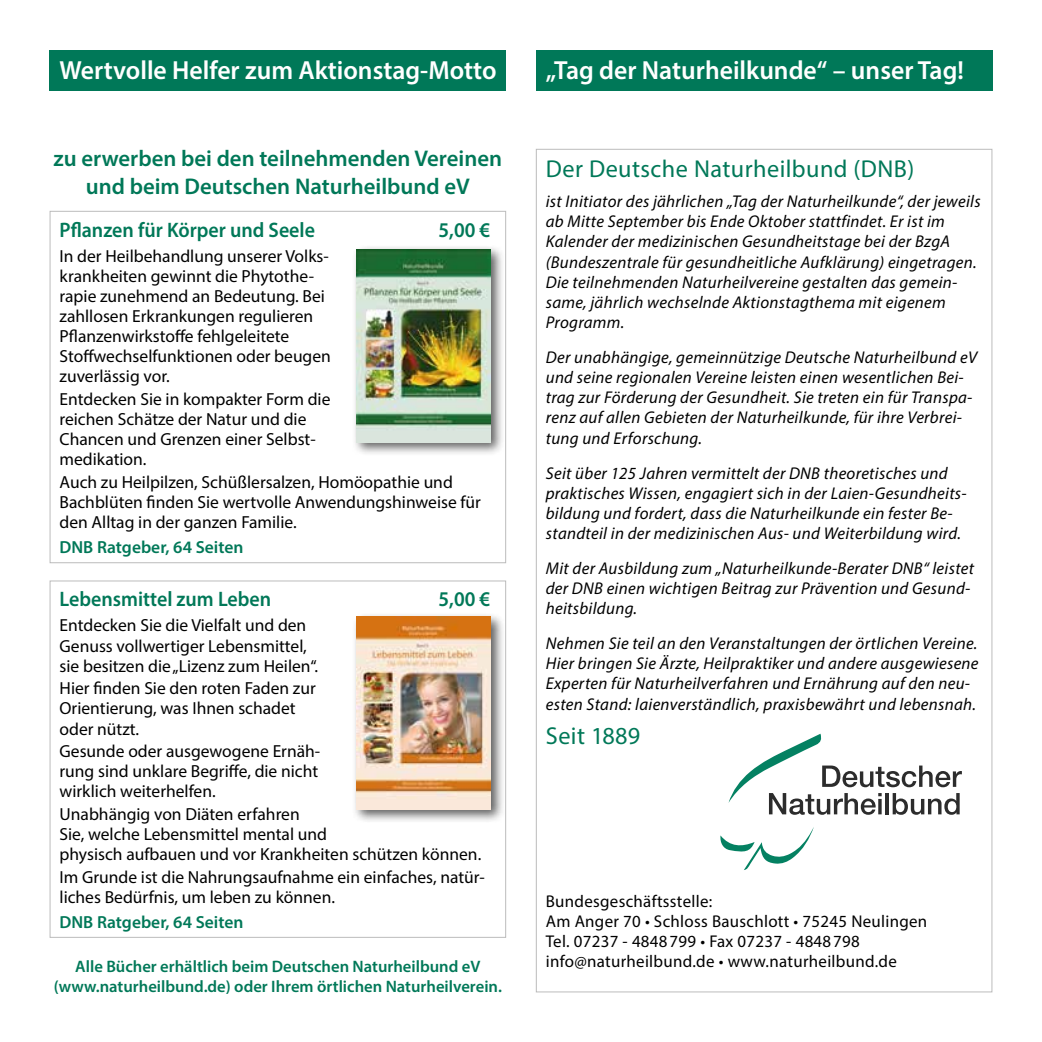
<style>
.page{position:relative;width:1042px;height:1042px;background:#fff}
.page>*{position:absolute;margin:0;border:0;box-sizing:border-box;transform-origin:0 0}
.t1{font:600 26.25px "Myriad Pro";color:#fff}
.t2{font:24.5px "Myriad Pro";letter-spacing:.02em;color:#007858}
.t3{font:600 22.75px/28px "Myriad Pro";color:#007858;text-align:center}
.t4{font:600 21px "Myriad Pro";color:#007858;scale:.95 1}
.t5{font:17.5px/20.1px "Myriad Pro";color:#000}
.t6{font:600 17.5px "Myriad Pro";color:#007858}
.t7{font:italic 17.15px/20.1px "Myriad Pro";letter-spacing:.02em;color:#000}
.t8{font:17.15px/20.1px "Myriad Pro";letter-spacing:.02em;color:#000}
.t9{font:600 16.62px/20.3px "Myriad Pro";color:#007858;text-align:center}
</style>
<div class="page">
<div style="left:50px;top:50px;width:456px;height:41px;background:#007858"></div>
<div style="left:352px;top:612px;width:153px;height:211px;background:#000;opacity:.63"></div>
<img style="left:356px;top:616px;width:135px;height:193px">
<div style="left:352px;top:245px;width:153px;height:211px;background:#000;opacity:.63"></div>
<img style="left:357px;top:249px;width:133px;height:193px">
<div style="left:536px;top:50px;width:456px;height:41px;background:#007858"></div>
<svg style="left:720px;top:827px;width:94px;height:43px"></svg>
<svg style="left:728px;top:734px;width:234px;height:81px"></svg>
<h1 class="t1" style="left:60px;top:54px;width:439px">Wertvolle Helfer zum Aktionstag-Motto</h1>
<h3 class="t3" style="left:54px;top:144px;width:450px">zu erwerben bei den teilnehmenden Vereinen und beim Deutschen Naturheilbund eV</h3>
<p class="t4" style="left:60px;top:216px;width:270px">Pflanzen für Körper und Seele</p>
<p class="t4" style="left:438px;top:216px;width:56px">5,00 €</p>
<p class="t5" style="left:60px;top:245px;width:273px">In der Heilbehandlung unserer Volks&shy;krankheiten gewinnt die Phytothe&shy;rapie zunehmend an Bedeutung. Bei zahllosen Erkrankungen regulieren Pflanzenwirkstoffe fehlgeleitete Stoffwechselfunktionen oder beugen zuverlässig vor.</p>
<p class="t5" style="left:60px;top:389px;width:272px">Entdecken Sie in kompakter Form die reichen Schätze der Natur und die<br>Chancen und Grenzen einer Selbst&shy;medikation.</p>
<p class="t5" style="left:60px;top:472px;width:423px">Auch zu Heilpilzen, Schüßlersalzen, Homöopathie und<br>Bachblüten finden Sie wertvolle Anwendungshinweise für den Alltag in der ganzen Familie.</p>
<p class="t6" style="left:60px;top:536px;width:185px">DNB Ratgeber, 64 Seiten</p>
<p class="t4" style="left:60px;top:586px;width:224px">Lebensmittel zum Leben</p>
<p class="t4" style="left:438px;top:586px;width:56px">5,00 €</p>
<p class="t5" style="left:60px;top:615px;width:260px">Entdecken Sie die Vielfalt und den<br>Genuss vollwertiger Lebensmittel, sie besitzen die „Lizenz zum Heilen“.</p>
<p class="t5" style="left:60px;top:678px;width:258px">Hier finden Sie den roten Faden zur<br>Orientierung, was Ihnen schadet oder nützt.</p>
<p class="t5" style="left:60px;top:741px;width:262px;text-align:justify">Gesunde oder ausgewogene Ernäh&shy;rung sind unklare Begriffe, die nicht wirklich weiterhelfen.</p>
<p class="t5" style="left:60px;top:804px;width:423px">Unabhängig von Diäten erfahren<br>Sie, welche Lebensmittel mental und<br>physisch aufbauen und vor Krankheiten schützen können.</p>
<p class="t5" style="left:60px;top:867px;width:426px">Im Grunde ist die Nahrungsaufnahme ein einfaches, natür&shy;liches Bedürfnis, um leben zu können.</p>
<p class="t6" style="left:60px;top:911px;width:185px">DNB Ratgeber, 64 Seiten</p>
<p class="t9" style="left:54px;top:955px;width:450px">Alle Bücher erhältlich beim Deutschen Naturheilbund eV (www.naturheilbund.de) oder Ihrem örtlichen Naturheilverein.</p>
<h1 class="t1" style="left:546px;top:54px;width:420px">„Tag der Naturheilkunde“ – unser Tag!</h1>
<h2 class="t2" style="left:546px;top:154px;width:370px">Der Deutsche Naturheilbund (DNB)</h2>
<p class="t7" style="left:546px;top:191px;width:436px">ist Initiator des jährlichen „Tag der Naturheilkunde“, der jeweils ab Mitte September bis Ende Oktober stattfindet. Er ist im Kalender der medizinischen Gesundheitstage bei der BzgA (Bundeszentrale für gesundheitliche Aufklärung) eingetragen.<br>Die teilnehmenden Naturheilvereine gestalten das gemein&shy;same, jährlich wechselnde Aktionstagthema mit eigenem Programm.</p>
<p class="t7" style="left:546px;top:347px;width:433px">Der unabhängige, gemeinnützige Deutsche Naturheilbund eV und seine regionalen Vereine leisten einen wesentlichen Bei&shy;trag zur Förderung der Gesundheit. Sie treten ein für Transpa&shy;renz auf allen Gebieten der Naturheilkunde, für ihre Verbrei&shy;tung und Erforschung.</p>
<p class="t7" style="left:546px;top:462px;width:422px">Seit über 125 Jahren vermittelt der DNB theoretisches und praktisches Wissen, engagiert sich in der Laien-Gesundheits&shy;bildung und fordert, dass die Naturheilkunde ein fester Be&shy;standteil in der medizinischen Aus- und Weiterbildung wird.</p>
<p class="t7" style="left:546px;top:558px;width:430px">Mit der Ausbildung zum „Naturheilkunde-Berater DNB“ leistet der DNB einen wichtigen Beitrag zur Prävention und Gesund&shy;heitsbildung.</p>
<p class="t7" style="left:546px;top:633px;width:434px">Nehmen Sie teil an den Veranstaltungen der örtlichen Vereine.<br>Hier bringen Sie Ärzte, Heilpraktiker und andere ausgewiesene Experten für Naturheilverfahren und Ernährung auf den neu&shy;esten Stand: laienverständlich, praxisbewährt und lebensnah.</p>
<h2 class="t2" style="left:546px;top:720px;width:96px">Seit 1889</h2>
<p class="t8" style="left:546px;top:891px;width:383px">Bundesgeschäftsstelle:<br>Am Anger 70 • Schloss Bauschlott • 75245 Neulingen Tel. 07237 - 4848799 • Fax 07237 - 4848798 info@naturheilbund.de • www.naturheilbund.de</p>
</div>
